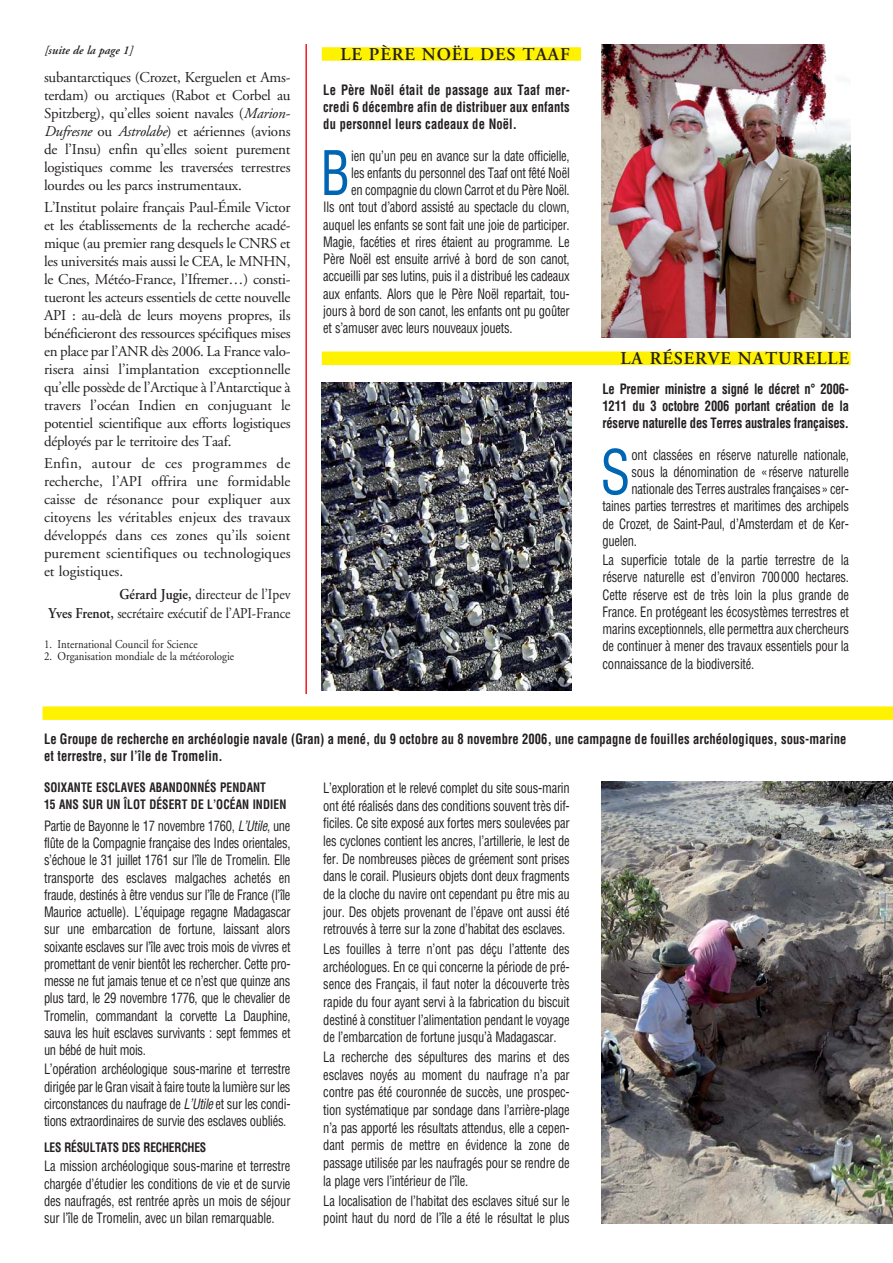
<style>
.page{position:relative;width:893px;height:1263px;background:#fff}
.page>*{position:absolute;margin:0;border:0;box-sizing:border-box;transform-origin:0 0}
.t1{font:condensed 59.85px "Helvetica";color:#0066b3;scale:.9 1}
.t2{font:600 18px "Adobe Garamond";letter-spacing:.05em;color:#231f20}
.t3{font:15px/18px "Adobe Garamond";letter-spacing:-.015em;color:#231f20;text-align:justify}
.t4{font:15px/19.2px "Adobe Garamond";letter-spacing:-.015em;color:#231f20;text-align:right;scale:.9 1}
.t5{font:condensed 13.95px/17.2px "Helvetica";letter-spacing:-.02em;color:#231f20;text-align:justify;scale:.9 1}
.t6{font:700 condensed 13.95px/17.2px "Helvetica";letter-spacing:.01em;color:#231f20;text-align:justify;scale:.9 1}
.t7{font:700 condensed 12.75px/17.2px "Helvetica";letter-spacing:.01em;color:#231f20;scale:.9 1}
.t8{font:700 condensed 12.75px "Helvetica";letter-spacing:-.015em;color:#231f20;scale:.9 1}
.t9{font:12px "Adobe Garamond";color:#231f20;scale:.9 1}
.t10{font:italic 600 12px "Adobe Garamond";color:#231f20}
.s1{font-style:italic}
.s2{font-weight:600}
</style>
<div class="page">
<div style="left:322px;top:47px;width:259px;height:14px;background:#fff200"></div>
<div style="left:322px;top:352px;width:528px;height:13px;background:#fff200"></div>
<div style="left:43px;top:706px;width:849px;height:14px;background:#fff200"></div>
<hr style="left:305px;top:44px;width:2px;height:650px;background:#ed1c24">
<img style="left:601px;top:44px;width:249px;height:293px">
<img style="left:322px;top:383px;width:249px;height:307px">
<img style="left:601px;top:781px;width:291px;height:442px">
<p class="t10" style="left:44px;top:46px;width:90px">[suite de la page 1]</p>
<p class="t2" style="left:341px;top:47px;width:231px">LE PÈRE NOËL DES TAAF</p>
<p class="t6" style="left:323px;top:82px;width:275px">Le Père Noël était de passage aux Taaf mer - credi 6 décembre afin de distribuer aux enfants du personnel leurs cadeaux de Noël.</p>
<h1 class="t1" style="left:320px;top:150px;width:35px">B</h1>
<p class="t5" style="left:351px;top:148px;width:244px">ien qu’un peu en avance sur la date officielle,</p>
<p class="t3" style="left:44px;top:69px;width:248px">subantarctiques (Crozet, Kerguelen et Ams&shy;terdam) ou arctiques (Rabot et Corbel au Spitzberg), qu’elles soient navales (<span class="s1">Marion-Dufresne</span> ou <span class="s1">Astrolabe</span>) et aériennes (avions de l’Insu) enfin qu’elles soient purement logistiques comme les traversées terrestres lourdes ou les parcs instrumentaux.</p>
<p class="t3" style="left:44px;top:200px;width:248px">L’Institut polaire français Paul-Émile Victor et les établissements de la recherche acadé&shy;mique (au premier rang desquels le CNRS et les universités mais aussi le CEA, le MNHN, le Cnes, Météo-France, l’Ifremer…) consti&shy;tueront les acteurs essentiels de cette nouvelle API : au-delà de leurs moyens propres, ils bénéficieront des ressources spécifiques mises en place par l’ANR dès 2006. La France valo&shy;risera ainsi l’implantation exceptionnelle qu’elle possède de l’Arctique à l’Antarctique à travers l’océan Indien en conjuguant le potentiel scientifique aux efforts logistiques déployés par le territoire des Taaf.</p>
<p class="t3" style="left:44px;top:456px;width:248px">Enfin, autour de ces programmes de recherche, l’API offrira une formidable caisse de résonance pour expliquer aux citoyens les véritables enjeux des travaux développés dans ces zones qu’ils soient purement scientifiques ou technologiques et logistiques.</p>
<p class="t4" style="left:48px;top:586px;width:270px"><span class="s2">Gérard Jugie,</span> directeur de l’Ipev<br><span class="s2">Yves Frenot,</span> secrétaire exécutif de l’API-France</p>
<p class="t9" style="left:44px;top:639px;width:172px">1. International Council for Science</p>
<p class="t9" style="left:44px;top:651px;width:213px">2. Organisation mondiale de la météorologie</p>
<p class="t5" style="left:351px;top:165px;width:244px">les enfants du personnel des Taaf ont fêté Noël</p>
<p class="t5" style="left:351px;top:183px;width:244px">en compagnie du clown Carrot et du Père Noël.</p>
<p class="t5" style="left:323px;top:200px;width:275px">Ils ont tout d’abord assisté au spectacle du clown,</p>
<p class="t5" style="left:323px;top:217px;width:275px">auquel les enfants se sont fait une joie de participer.</p>
<p class="t5" style="left:323px;top:234px;width:275px">Magie, facéties et rires étaient au programme. Le</p>
<p class="t5" style="left:323px;top:252px;width:275px">Père Noël est ensuite arrivé à bord de son canot,</p>
<p class="t5" style="left:323px;top:269px;width:275px">accueilli par ses lutins, puis il a distribué les cadeaux</p>
<p class="t5" style="left:323px;top:286px;width:275px">aux enfants. Alors que le Père Noël repartait, tou-</p>
<p class="t5" style="left:323px;top:303px;width:275px">jours à bord de son canot, les enfants ont pu goûter</p>
<p class="t5" style="left:323px;top:321px;width:212px">et s’amuser avec leurs nouveaux jouets.</p>
<p class="t2" style="left:621px;top:351px;width:230px">LA RÉSERVE NATURELLE</p>
<p class="t6" style="left:602px;top:381px;width:275px">Le Premier ministre a signé le décret n° 2006- 1211 du 3 octobre 2006 portant création de la réserve naturelle des Terres australes françaises.</p>
<h1 class="t1" style="left:600px;top:449px;width:35px">S</h1>
<p class="t5" style="left:632px;top:447px;width:243px">ont classées en réserve naturelle nationale,</p>
<p class="t5" style="left:632px;top:464px;width:243px">sous la dénomination de «réserve naturelle</p>
<p class="t5" style="left:632px;top:482px;width:243px">nationale des Terres australes françaises» cer-</p>
<p class="t5" style="left:602px;top:499px;width:275px">taines parties terrestres et maritimes des archipels</p>
<p class="t5" style="left:602px;top:516px;width:275px">de Crozet, de Saint-Paul, d’Amsterdam et de Ker-</p>
<p class="t5" style="left:602px;top:533px;width:40px">guelen.</p>
<p class="t5" style="left:602px;top:553px;width:275px">La superficie totale de la partie terrestre de la réserve naturelle est d’environ 700000 hectares.<br>Cette réserve est de très loin la plus grande de France. En protégeant les écosystèmes terrestres et marins exceptionnels, elle permettra aux chercheurs de continuer à mener des travaux essentiels pour la connaissance de la biodiversité.</p>
<p class="t6" style="left:44px;top:731px;width:893px">Le Groupe de recherche en archéologie navale (Gran) a mené, du 9 octobre au 8 novembre 2006, une campagne de fouilles archéologiques, sous-marine et terrestre, sur l’île de Tromelin.</p>
<p class="t7" style="left:44px;top:780px;width:271px">SOIXANTE ESCLAVES ABANDONNÉS PENDANT<br>15 ANS SUR UN ÎLOT DÉSERT DE L’OCÉAN INDIEN</p>
<p class="t5" style="left:44px;top:818px;width:276px">Partie de Bayonne le 17 novembre 1760, <span class="s1">L’Utile</span>, une flûte de la Compagnie française des Indes orientales, s’échoue le 31 juillet 1761 sur l’île de Tromelin. Elle transporte des esclaves malgaches achetés en fraude, destinés à être vendus sur l’île de France (l’île Maurice actuelle). L’équipage regagne Madagascar sur une embarcation de fortune, laissant alors soixante esclaves sur l’île avec trois mois de vivres et promettant de venir bientôt les rechercher. Cette pro&shy;messe ne fut jamais tenue et ce n’est que quinze ans plus tard, le 29 novembre 1776, que le chevalier de Tromelin, commandant la corvette La Dauphine, sauva les huit esclaves survivants : sept femmes et un bébé de huit mois.</p>
<p class="t5" style="left:44px;top:1062px;width:275px">L’opération archéologique sous-marine et terrestre dirigée par le Gran visait à faire toute la lumière sur les circonstances du naufrage de <span class="s1">L’Utile</span>et sur les condi&shy;tions extraordinaires de survie des esclaves oubliés.</p>
<p class="t8" style="left:44px;top:1142px;width:182px">LES RÉSULTATS DES RECHERCHES</p>
<p class="t5" style="left:44px;top:1159px;width:275px">La mission archéologique sous-marine et terrestre chargée d’étudier les conditions de vie et de survie des naufragés, est rentrée après un mois de séjour sur l’île de Tromelin, avec un bilan remarquable.</p>
<p class="t5" style="left:323px;top:780px;width:275px;line-height:17.7px">L’exploration et le relevé complet du site sous-marin ont été réalisés dans des conditions souvent très dif&shy;ficiles. Ce site exposé aux fortes mers soulevées par les cyclones contient les ancres, l’artillerie, le lest de fer. De nombreuses pièces de gréement sont prises dans le corail. Plusieurs objets dont deux fragments de la cloche du navire ont cependant pu être mis au jour. Des objets provenant de l’épave ont aussi été retrouvés à terre sur la zone d’habitat des esclaves.</p>
<p class="t5" style="left:323px;top:941px;width:275px;line-height:17.7px">Les fouilles à terre n’ont pas déçu l’attente des archéologues. En ce qui concerne la période de pré&shy;sence des Français, il faut noter la découverte très rapide du four ayant servi à la fabrication du biscuit destiné à constituer l’alimentation pendant le voyage de l’embarcation de fortune jusqu’à Madagascar.</p>
<p class="t5" style="left:323px;top:1049px;width:275px;line-height:17.7px">La recherche des sépultures des marins et des esclaves noyés au moment du naufrage n’a par contre pas été couronnée de succès, une prospec&shy;tion systématique par sondage dans l’arrière-plage n’a pas apporté les résultats attendus, elle a cepen&shy;dant permis de mettre en évidence la zone de passage utilisée par les naufragés pour se rendre de la plage vers l’intérieur de l’île.</p>
<p class="t5" style="left:323px;top:1193px;width:275px;line-height:17.7px">La localisation de l’habitat des esclaves situé sur le point haut du nord de l’île a été le résultat le plus</p>
</div>
